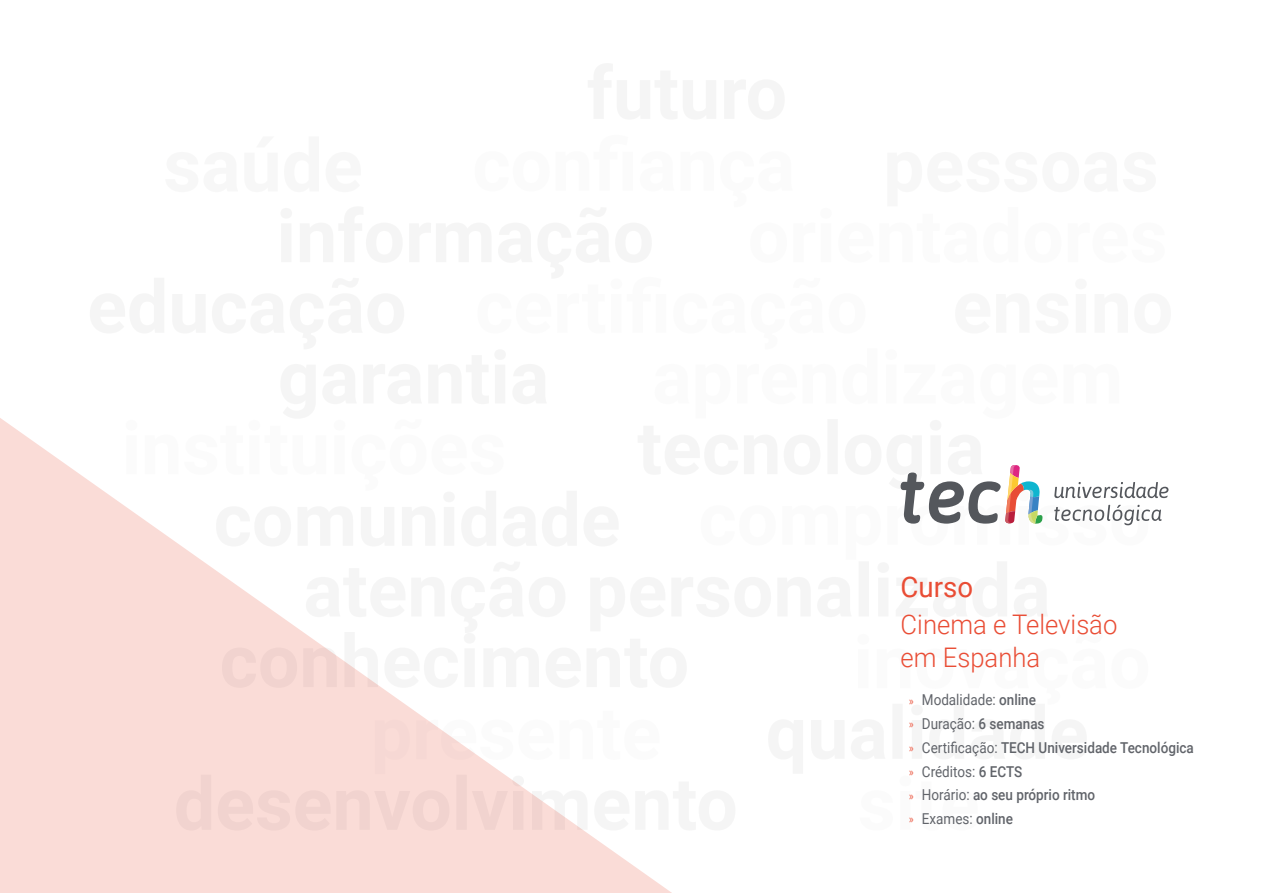
<style>
.page{position:relative;width:1263px;height:893px;background:#fff}
.page>*{position:absolute;margin:0;border:0;box-sizing:border-box;transform-origin:0 0}
.t1{font:28.5px "Roboto";color:#e94d35}
.t2{font:300 27px/33px "Roboto";color:#e94d35;scale:.95 1}
.t3{font:500 15px/23.7px "Roboto";color:#61646a;scale:.9 1}
.s1{font-family:"Myriad Pro";font-weight:400;font-size:12px;color:#e94d35}
.s2{font-weight:400}
</style>
<div class="page">
<svg style="left:0;top:418px;width:672px;height:475px;fill:#fadcd7"></svg>
<svg style="left:90px;top:418px;width:1079px;height:142px"></svg>
<h1 class="t1" style="left:901px;top:566px;width:74px">Curso</h1>
<h2 class="t2" style="left:901px;top:607px;width:230px">Cinema e Televisão em Espanha</h2>
<p class="t3" style="left:909px;top:688px;width:318px"><span class="s1">»</span> <span class="s2">Modalidade:</span> online<br><span class="s1">»</span> <span class="s2">Duração:</span> 6 semanas<br><span class="s1">»</span> <span class="s2">Certificação:</span> TECH Universidade Tecnológica <span class="s1">»</span> <span class="s2">Créditos:</span> 6 ECTS<br><span class="s1">»</span> <span class="s2">Horário:</span> ao seu próprio ritmo<br><span class="s1">»</span> <span class="s2">Exames:</span> online</p>
</div>
